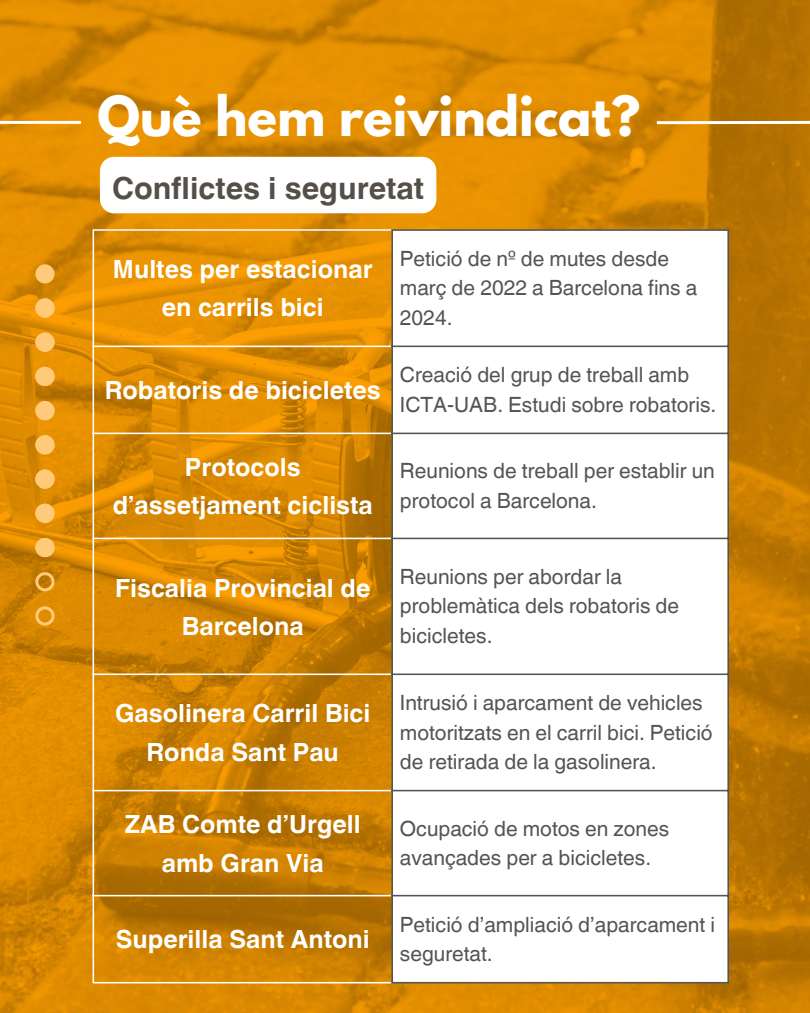
<style>
.page{position:relative;width:810px;height:1013px;background:#fff}
.page>*{position:absolute;margin:0;border:0;box-sizing:border-box;transform-origin:0 0}
.t1{font:700 49px "League Spartan";color:#fff}
.t2{font:700 30.5px "Helvetica World";color:#554f49}
.t3{font:700 25px/38.2px "Helvetica World";color:#fff;text-align:center}
.t4{font:21px/29.2px "Helvetica World";color:#545454}
</style>
<div class="page">
<img style="left:0;top:0;width:810px;height:1012px">
<hr style="left:0;top:121px;width:81px;height:3px;background:#fff">
<hr style="left:657px;top:121px;width:153px;height:3px;background:#fff">
<svg style="left:393px;top:231px;width:334px;height:750px"></svg>
<hr style="left:93px;top:231px;width:1px;height:750px;background:#fff">
<hr style="left:93px;top:229px;width:298px;height:2px;background:#fff">
<hr style="left:93px;top:345px;width:298px;height:2px;background:#fff">
<hr style="left:93px;top:432px;width:298px;height:2px;background:#fff">
<hr style="left:93px;top:537px;width:298px;height:2px;background:#fff">
<hr style="left:93px;top:673px;width:298px;height:2px;background:#fff">
<hr style="left:93px;top:789px;width:298px;height:2px;background:#fff">
<hr style="left:93px;top:894px;width:298px;height:2px;background:#fff">
<hr style="left:93px;top:981px;width:298px;height:2px;background:#fff">
<hr style="left:391px;top:231px;width:2px;height:750px;background:#545454">
<hr style="left:727px;top:231px;width:2px;height:750px;background:#545454">
<hr style="left:391px;top:229px;width:338px;height:2px;background:#545454">
<hr style="left:391px;top:345px;width:338px;height:2px;background:#545454">
<hr style="left:391px;top:432px;width:338px;height:2px;background:#545454">
<hr style="left:391px;top:537px;width:338px;height:2px;background:#545454">
<hr style="left:391px;top:673px;width:338px;height:2px;background:#545454">
<hr style="left:391px;top:789px;width:338px;height:2px;background:#545454">
<hr style="left:391px;top:894px;width:338px;height:2px;background:#545454">
<hr style="left:391px;top:981px;width:338px;height:2px;background:#545454">
<svg style="left:100px;top:157px;width:336px;height:56px"></svg>
<div style="left:35px;top:264px;width:20px;height:19px;background:#ffca79;border-radius:50%"></div>
<svg style="left:35px;top:298px;width:20px;height:19px"></svg>
<svg style="left:35px;top:332px;width:20px;height:20px"></svg>
<svg style="left:35px;top:367px;width:20px;height:19px"></svg>
<svg style="left:35px;top:401px;width:20px;height:19px"></svg>
<svg style="left:35px;top:435px;width:20px;height:19px"></svg>
<svg style="left:35px;top:469px;width:20px;height:19px"></svg>
<svg style="left:35px;top:503px;width:20px;height:20px"></svg>
<svg style="left:35px;top:538px;width:20px;height:19px"></svg>
<svg style="left:35px;top:606px;width:20px;height:19px"></svg>
<svg style="left:35px;top:572px;width:20px;height:19px"></svg>
<p class="t1" style="left:98px;top:92px;width:544px">Què hem reivindicat?</p>
<p class="t2" style="left:112px;top:163px;width:314px">Conflictes i seguretat</p>
<p class="t3" style="left:113px;top:247px;width:261px">Multes per estacionar en carrils bici</p>
<p class="t4" style="left:400px;top:244px;width:299px">Petició de nº de mutes desde març de 2022 a Barcelona fins a<br>2024.</p>
<h1 class="t3" style="left:105px;top:368px;width:277px">Robatoris de bicicletes</h1>
<p class="t4" style="left:400px;top:360px;width:318px">Creació del grup de treball amb<br>ICTA-UAB. Estudi sobre robatoris.</p>
<p class="t3" style="left:113px;top:445px;width:262px">Protocols d’assetjament ciclista</p>
<p class="t4" style="left:400px;top:456px;width:316px">Reunions de treball per establir un protocol a Barcelona.</p>
<p class="t3" style="left:115px;top:566px;width:257px">Fiscalia Provincial de<br>Barcelona</p>
<p class="t4" style="left:400px;top:562px;width:281px">Reunions per abordar la problemàtica dels robatoris de bicicletes.</p>
<p class="t3" style="left:115px;top:691px;width:257px">Gasolinera Carril Bici<br>Ronda Sant Pau</p>
<p class="t4" style="left:400px;top:688px;width:314px">Intrusió i aparcament de vehicles motoritzats en el carril bici. Petició de retirada de la gasolinera.</p>
<p class="t3" style="left:125px;top:802px;width:237px">ZAB Comte d’Urgell amb Gran Via</p>
<p class="t4" style="left:400px;top:813px;width:271px">Ocupació de motos en zones avançades per a bicicletes.</p>
<p class="t3" style="left:116px;top:917px;width:255px">Superilla Sant Antoni</p>
<p class="t4" style="left:400px;top:909px;width:317px">Petició d’ampliació d’aparcament i seguretat.</p>
</div>
